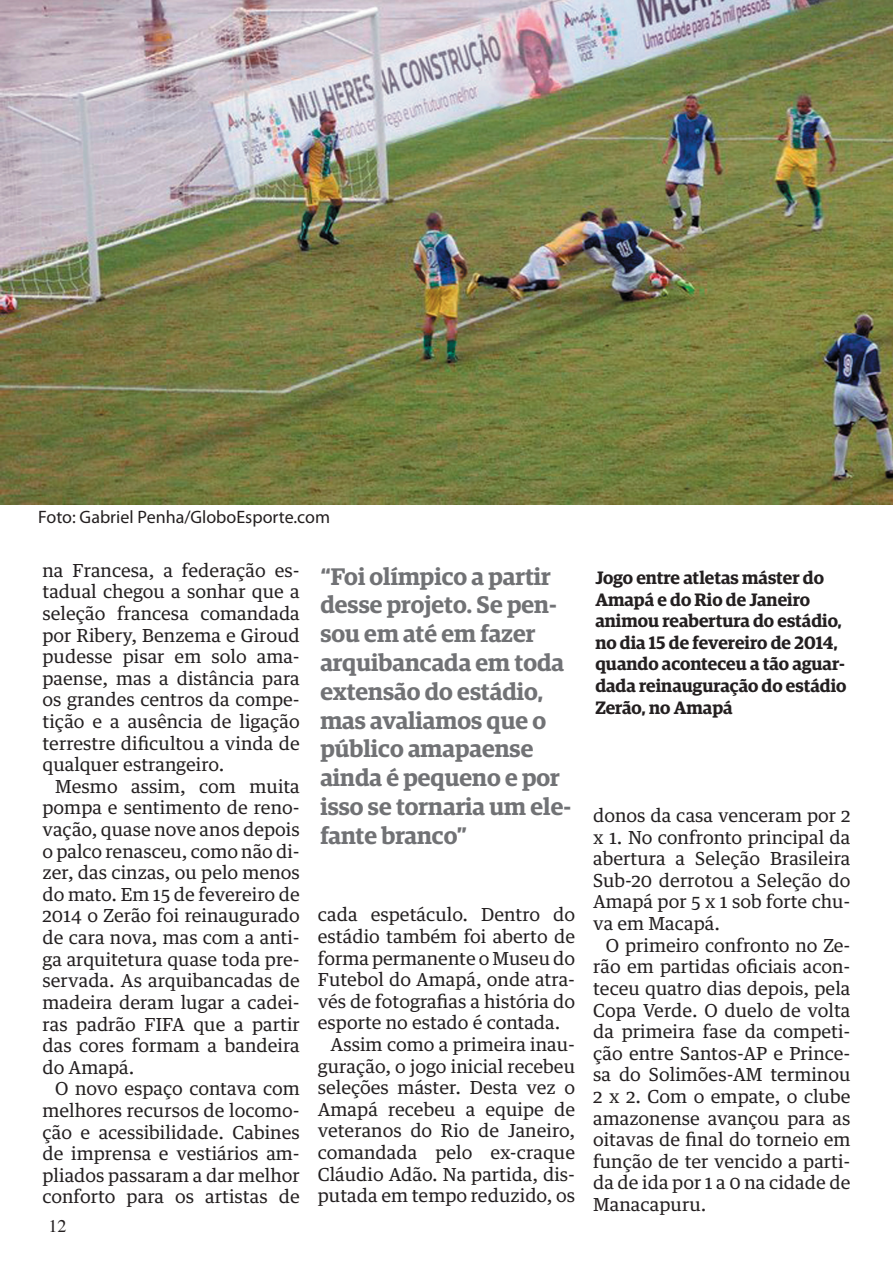
<style>
.page{position:relative;width:893px;height:1263px;background:#fff}
.page>*{position:absolute;margin:0;border:0;box-sizing:border-box;transform-origin:0 0}
.t1{font:600 24px/28.8px "Guardian Egyp";color:#717275}
.t2{font:18px/21.6px "Guardian Text Egyp";color:#231f20;text-align:justify}
.t3{font:600 18px/21.6px "Guardian Egyp";color:#231f20}
.t4{font:18px "Myriad Pro";color:#231f20}
.t5{font:18px "Times";color:#231f20}
</style>
<div class="page">
<img style="left:0;top:0;width:893px;height:504px">
<p class="t4" style="left:38px;top:506px;width:293px">Foto: Gabriel Penha/GloboEsporte.com</p>
<p class="t2" style="left:43px;top:558px;width:259px">na Francesa, a federação es&shy;tadual chegou a sonhar que a seleção francesa comandada por Ribery, Benzema e Giroud pudesse pisar em solo ama&shy;paense, mas a distância para os grandes centros da compe&shy;tição e a ausência de ligação terrestre dificultou a vinda de qualquer estrangeiro.</p>
<p class="t2" style="left:43px;top:774px;width:259px;text-indent:13px">Mesmo assim, com muita pompa e sentimento de reno&shy;vação, quase nove anos depois o palco renasceu, como não di&shy;zer, das cinzas, ou pelo menos do mato. Em 15 de fevereiro de 2014 o Zerão foi reinaugurado de cara nova, mas com a anti&shy;ga arquitetura quase toda pre&shy;servada. As arquibancadas de madeira deram lugar a cadei&shy;ras padrão FIFA que a partir das cores formam a bandeira do Amapá.</p>
<p class="t2" style="left:43px;top:1076px;width:259px;text-indent:13px">O novo espaço contava com melhores recursos de locomo&shy;ção e acessibilidade. Cabines de imprensa e vestiários am&shy;pliados passaram a dar melhor conforto para os artistas de</p>
<p class="t5" style="left:49px;top:1215px;width:19px">12</p>
<h1 class="t1" style="left:320px;top:560px;width:252px">“Foi olímpico a partir desse projeto. Se pen&shy;sou em até em fazer arquibancada em toda extensão do estádio, mas avaliamos que o público amapaense ainda é pequeno e por isso se tornaria um ele&shy;fante branco”</h1>
<p class="t2" style="left:318px;top:902px;width:259px">cada espetáculo. Dentro do</p>
<p class="t2" style="left:318px;top:924px;width:259px">estádio também foi aberto de</p>
<p class="t2" style="left:318px;top:945px;width:259px">forma permanente o Museu do</p>
<p class="t2" style="left:318px;top:967px;width:259px">Futebol do Amapá, onde atra-</p>
<p class="t2" style="left:318px;top:989px;width:259px">vés de fotografias a história do</p>
<p class="t2" style="left:318px;top:1010px;width:244px">esporte no estado é contada.</p>
<p class="t2" style="left:331px;top:1032px;width:246px">Assim como a primeira inau-</p>
<p class="t2" style="left:318px;top:1053px;width:259px">guração, o jogo inicial recebeu</p>
<p class="t2" style="left:318px;top:1075px;width:259px">seleções máster. Desta vez o</p>
<p class="t2" style="left:318px;top:1097px;width:259px">Amapá recebeu a equipe de</p>
<p class="t2" style="left:318px;top:1118px;width:259px">veteranos do Rio de Janeiro,</p>
<p class="t2" style="left:318px;top:1140px;width:259px">comandada pelo ex-craque</p>
<p class="t2" style="left:318px;top:1161px;width:259px">Cláudio Adão. Na partida, dis-</p>
<p class="t2" style="left:318px;top:1183px;width:259px">putada em tempo reduzido, os</p>
<p class="t3" style="left:595px;top:565px;width:253px">Jogo entre atletas máster do<br>Amapá e do Rio de Janeiro animou reabertura do estádio, no dia 15 de fevereiro de 2014, quando aconteceu a tão aguar&shy;dada reinauguração do estádio<br>Zerão, no Amapá</p>
<p class="t2" style="left:593px;top:803px;width:259px">donos da casa venceram por 2 x 1. No confronto principal da abertura a Seleção Brasileira Sub-20 derrotou a Seleção do Amapá por 5 x 1 sob forte chu&shy;va em Macapá.</p>
<p class="t2" style="left:593px;top:933px;width:259px;text-indent:13px">O primeiro confronto no Ze&shy;rão em partidas oficiais acon&shy;teceu quatro dias depois, pela Copa Verde. O duelo de volta da primeira fase da competi&shy;ção entre Santos-AP e Prince&shy;sa do Solimões-AM terminou 2 x 2. Com o empate, o clube amazonense avançou para as oitavas de final do torneio em função de ter vencido a parti&shy;da de ida por 1 a 0 na cidade de Manacapuru.</p>
</div>
